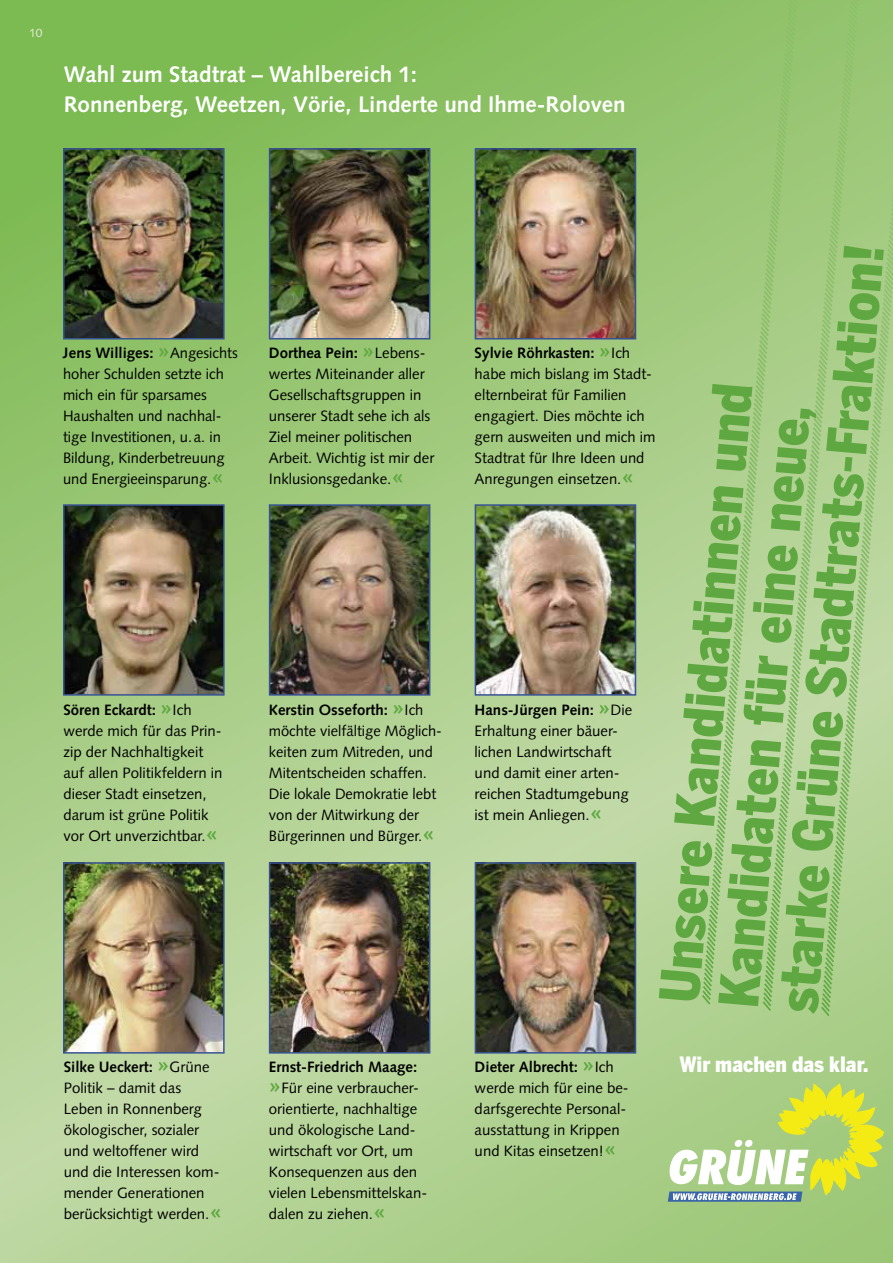
<style>
.page{position:relative;width:893px;height:1263px;background:#fff}
.page>*{position:absolute;margin:0;border:0;box-sizing:border-box;transform-origin:0 0}
.t1{font:900 54px/59.6px "Benton Sans Cond";color:#5fa841}
.t2{font:700 22.5px/30px "Syntax";color:#fff}
.t3{font:900 21px "Benton Sans Cond";color:#fff}
.t4{font:15px/21px "Syntax";color:#000}
.t5{font:12px "Syntax";color:#e3ecd7}
.s1{font-weight:700}
.s2{font-weight:700;font-size:22.5px;color:#5fa841}
</style>
<div class="page">
<img style="left:0;top:0;width:893px;height:1263px">
<svg style="left:700px;top:0;width:61px;height:1006px;background:#a9cd89"></svg>
<svg style="left:761px;top:0;width:58px;height:1013px;background:#aace8a"></svg>
<svg style="left:819px;top:0;width:74px;height:1018px;background:#abce8b"></svg>
<img style="left:66px;top:151px;width:156px;height:185px">
<div style="left:63px;top:148px;width:162px;height:191px;border:2px solid #385395"></div>
<img style="left:66px;top:507px;width:156px;height:186px">
<div style="left:63px;top:504px;width:162px;height:192px;border:2px solid #385395"></div>
<img style="left:66px;top:865px;width:156px;height:185px">
<div style="left:63px;top:862px;width:162px;height:191px;border:2px solid #385395"></div>
<img style="left:272px;top:151px;width:155px;height:185px">
<div style="left:269px;top:148px;width:161px;height:191px;border:2px solid #385395"></div>
<img style="left:272px;top:507px;width:155px;height:186px">
<div style="left:269px;top:504px;width:161px;height:192px;border:2px solid #385395"></div>
<img style="left:272px;top:865px;width:155px;height:185px">
<div style="left:269px;top:862px;width:161px;height:191px;border:2px solid #385395"></div>
<img style="left:478px;top:151px;width:155px;height:185px">
<div style="left:475px;top:148px;width:161px;height:191px;border:2px solid #385395"></div>
<img style="left:478px;top:507px;width:155px;height:186px">
<div style="left:475px;top:504px;width:161px;height:192px;border:2px solid #385395"></div>
<img style="left:478px;top:865px;width:155px;height:185px">
<div style="left:475px;top:862px;width:161px;height:191px;border:2px solid #385395"></div>
<svg style="left:668px;top:1083px;width:216px;height:119px;background:#bed683"></svg>
<p class="t5" style="left:29px;top:26px;width:15px">10</p>
<h2 class="t2" style="left:64px;top:59px;width:563px">Wahl zum Stadtrat – Wahlbereich 1:<br>Ronnenberg, Weetzen, Vörie, Linderte und Ihme-Roloven</h2>
<h1 class="t1" style="left:649px;top:999px;width:772px;rotate:-85deg">Unsere Kandidatinnen und<br>Kandidaten füreine neue,<br>starke Grüne Stadtrats-Fraktion!</h1>
<p class="t4" style="left:63px;top:342px;width:176px"><span class="s1">Jens Williges:</span> <span class="s2">»</span>Angesichts hoher Schulden setzte ich mich ein für sparsames<br>Haushalten und nachhal&shy;tige Investitionen, u.a. in<br>Bildung, Kinderbetreuung und Energieeinsparung.<span class="s2">«</span></p>
<p class="t4" style="left:269px;top:342px;width:167px"><span class="s1">Dorthea Pein:</span> <span class="s2">»</span>Lebens&shy;wertes Miteinander aller<br>Gesellschaftsgruppen in unserer Stadt sehe ich als<br>Ziel meiner politischen<br>Arbeit. Wichtig ist mir der<br>Inklusionsgedanke.<span class="s2">«</span></p>
<p class="t4" style="left:475px;top:342px;width:182px"><span class="s1">Sylvie Röhrkasten:</span> <span class="s2">»</span>Ich habe mich bislang im Stadt&shy;elternbeirat für Familien engagiert. Dies möchte ich gern ausweiten und mich im<br>Stadtrat für Ihre Ideen und<br>Anregungen einsetzen.<span class="s2">«</span></p>
<p class="t4" style="left:63px;top:699px;width:161px"><span class="s1">Sören Eckardt:</span> <span class="s2">»</span>Ich werde mich für das Prin&shy;zip der Nachhaltigkeit auf allen Politikfeldern in dieser Stadt einsetzen, darum ist grüne Politik vor Ort unverzichtbar.<span class="s2">«</span></p>
<p class="t4" style="left:269px;top:699px;width:175px"><span class="s1">Kerstin Osseforth:</span> <span class="s2">»</span>Ich möchte vielfältige Möglich&shy;keiten zum Mitreden, und<br>Mitentscheiden schaffen.<br>Die lokale Demokratie lebt von der Mitwirkung der<br>Bürgerinnen und Bürger.<span class="s2">«</span></p>
<p class="t4" style="left:475px;top:699px;width:159px"><span class="s1">Hans-Jürgen Pein:</span> <span class="s2">»</span>Die<br>Erhaltung einer bäuer&shy;lichen Landwirtschaft und damit einer arten&shy;reichen Stadtumgebung ist mein Anliegen.<span class="s2">«</span></p>
<p class="t4" style="left:64px;top:1056px;width:160px"><span class="s1">Silke Ueckert:</span> <span class="s2">»</span>Grüne<br>Politik – damit das<br>Leben in Ronnenberg ökologischer, sozialer und weltoffener wird und die Interessen kom&shy;mender Generationen berücksichtigt werden.<span class="s2">«</span></p>
<p class="t4" style="left:269px;top:1056px;width:160px"><span class="s1">Ernst-Friedrich Maage: </span><span class="s2">»</span>Für eine verbraucher&shy;orientierte, nachhaltige und ökologische Land&shy;wirtschaft vor Ort, um<br>Konsequenzen aus den vielen Lebensmittelskan&shy;dalen zu ziehen.<span class="s2">«</span></p>
<p class="t4" style="left:475px;top:1056px;width:156px"><span class="s1">Dieter Albrecht:</span> <span class="s2">»</span>Ich werde mich für eine be&shy;darfsgerechte Personal&shy;ausstattung in Krippen und Kitas einsetzen!<span class="s2">«</span></p>
<h3 class="t3" style="left:679px;top:1052px;width:190px">Wir machen das klar.</h3>
</div>
